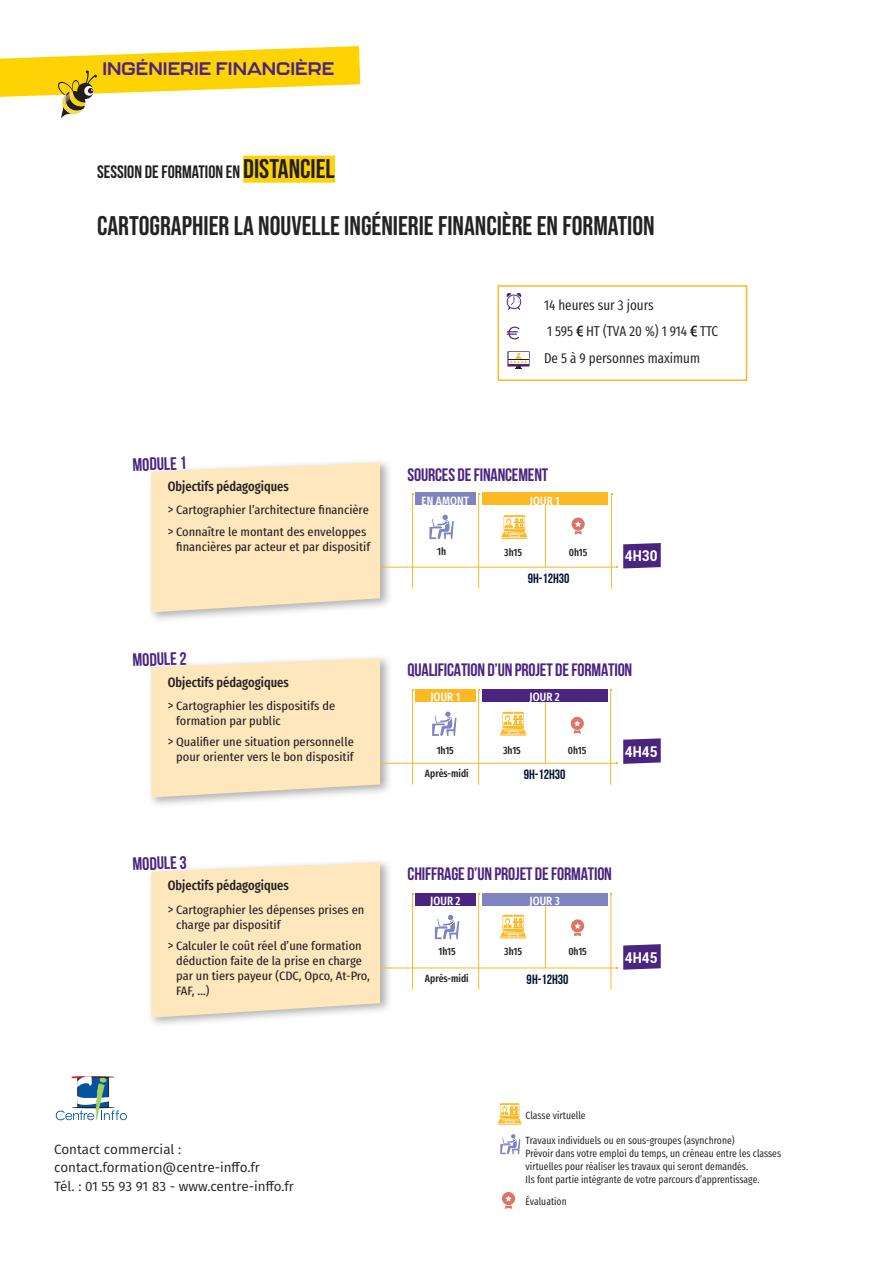
<style>
.page{position:relative;width:893px;height:1263px;background:#fff}
.page>*{position:absolute;margin:0;border:0;box-sizing:border-box;transform-origin:0 0}
.t1{font:27px "Bebas Neue";color:#232322}
.t2{font:700 18px "Bebas Neue";letter-spacing:-.01em;color:#4b2480}
.t3{font:18px "Bebas Neue";color:#231f20}
.t4{font:700 18px "Kallisto";color:#4b2480}
.t5{font:700 condensed 14.85px "Roboto";color:#fff}
.t6{font:14.25px/26.5px "Fira Sans Compressed";color:#231f20}
.t7{font:13.5px/18.6px "Fira Sans";color:#231f20}
.t8{font:500 13.5px "Fira Sans Compressed";color:#231f20}
.t9{font:700 13.5px "Bebas Neue";color:#001231}
.t10{font:12.15px/15px "Fira Sans Compressed";color:#231f20;scale:1.11 1}
.t11{font:500 12px "Fira Sans Compressed";letter-spacing:.01em;color:#fff}
.t12{font:10.5px/12.8px "Fira Sans Compressed";color:#231f20}
.t13{font:500 10.5px "Fira Sans Compressed";color:#231f20}
.s1{font-size:27px}
.s2{font-size:13.5px}
</style>
<div class="page">
<div style="left:147px;top:458px;width:245px;height:165px;background:#231f20;opacity:.36"></div>
<svg style="left:151px;top:463px;width:229px;height:149px;background:#fce6bf"></svg>
<div style="left:147px;top:654px;width:245px;height:154px;background:#231f20;opacity:.36"></div>
<svg style="left:151px;top:659px;width:229px;height:138px;background:#fce6be"></svg>
<div style="left:147px;top:858px;width:245px;height:170px;background:#231f20;opacity:.36"></div>
<svg style="left:151px;top:862px;width:229px;height:156px;background:#fce7bf"></svg>
<svg style="left:502px;top:1192px;width:13px;height:17px"></svg>
<svg style="left:500px;top:1134px;width:20px;height:20px"></svg>
<svg style="left:498px;top:1103px;width:24px;height:22px"></svg>
<svg style="left:56px;top:1076px;width:71px;height:44px"></svg>
<hr style="left:380px;top:567px;width:237px;height:1px;background:#fcb825">
<svg style="left:616px;top:543px;width:45px;height:25px"></svg>
<hr style="left:478px;top:493px;width:1px;height:95px;background:#fcb825">
<hr style="left:545px;top:493px;width:1px;height:74px;background:#fcb825">
<hr style="left:611px;top:493px;width:1px;height:95px;background:#fcb825">
<hr style="left:412px;top:493px;width:1px;height:95px;background:#fcb825">
<div style="left:415px;top:493px;width:60px;height:12px;background:#7f84c0"></div>
<svg style="left:572px;top:517px;width:13px;height:17px"></svg>
<svg style="left:429px;top:515px;width:25px;height:24px"></svg>
<svg style="left:501px;top:515px;width:27px;height:24px"></svg>
<div style="left:482px;top:493px;width:126px;height:12px;background:#fcb825"></div>
<hr style="left:380px;top:763px;width:237px;height:1px;background:#fcb825">
<svg style="left:616px;top:738px;width:45px;height:26px"></svg>
<hr style="left:478px;top:690px;width:1px;height:94px;background:#fcb825">
<hr style="left:545px;top:690px;width:1px;height:73px;background:#fcb825">
<hr style="left:610px;top:690px;width:1px;height:94px;background:#fcb825">
<hr style="left:412px;top:690px;width:1px;height:94px;background:#fcb825">
<div style="left:415px;top:689px;width:60px;height:12px;background:#fcb825"></div>
<svg style="left:571px;top:717px;width:13px;height:17px"></svg>
<svg style="left:432px;top:711px;width:24px;height:25px"></svg>
<svg style="left:500px;top:712px;width:26px;height:24px"></svg>
<div style="left:482px;top:689px;width:125px;height:12px;background:#4b2480"></div>
<svg style="left:435px;top:915px;width:24px;height:24px"></svg>
<div style="left:415px;top:893px;width:60px;height:13px;background:#4b2480"></div>
<hr style="left:380px;top:968px;width:237px;height:1px;background:#fcb825">
<svg style="left:616px;top:944px;width:45px;height:26px"></svg>
<hr style="left:478px;top:894px;width:1px;height:95px;background:#fcb825">
<hr style="left:545px;top:894px;width:1px;height:74px;background:#fcb825">
<hr style="left:611px;top:894px;width:1px;height:95px;background:#fcb825">
<hr style="left:412px;top:894px;width:1px;height:95px;background:#fcb825">
<svg style="left:571px;top:919px;width:13px;height:17px"></svg>
<svg style="left:500px;top:915px;width:27px;height:23px"></svg>
<div style="left:482px;top:893px;width:125px;height:13px;background:#7f84c0"></div>
<svg style="left:0;top:46px;width:360px;height:73px"></svg>
<svg style="left:506px;top:293px;width:16px;height:17px"></svg>
<svg style="left:506px;top:327px;width:13px;height:12px"></svg>
<svg style="left:576px;top:326px;width:7px;height:11px"></svg>
<svg style="left:690px;top:326px;width:7px;height:11px"></svg>
<svg style="left:507px;top:351px;width:23px;height:18px"></svg>
<div style="left:497px;top:285px;width:250px;height:96px;border:2px solid #fcb825"></div>
<div style="left:243px;top:156px;width:92px;height:27px;background:#fed304"></div>
<h2 class="t4" style="left:103px;top:57px;width:233px">INGÉNIERIE FINANCIÈRE</h2>
<h2 class="t3" style="left:97px;top:162px;width:239px">SESSION DE FORMATION EN <span class="s1">DISTANCIEL</span></h2>
<h1 class="t1" style="left:97px;top:210px;width:559px">CARTOGRAPHIER LA NOUVELLE INGÉNIERIE FINANCIÈRE EN FORMATION</h1>
<h2 class="t2" style="left:132px;top:455px;width:56px;rotate:-2deg">MODULE 1</h2>
<p class="t8" style="left:168px;top:475px;width:123px">Objectifs pédagogiques</p>
<p class="t10" style="left:168px;top:499px;width:183px;line-height:21.5px"><span class="s2">&gt;</span> Cartographier l’architecture financière <span class="s2">&gt;</span> Connaître le montant des enveloppes</p>
<p class="t10" style="left:176px;top:538px;width:176px">financières par acteur et par dispositif</p>
<h2 class="t2" style="left:132px;top:650px;width:56px;rotate:-2deg">MODULE 2</h2>
<p class="t8" style="left:168px;top:671px;width:123px">Objectifs pédagogiques</p>
<p class="t10" style="left:176px;top:698px;width:145px;text-indent:-8px"><span class="s2">&gt;</span> Cartographier les dispositifs de formation par public</p>
<p class="t10" style="left:168px;top:734px;width:169px;text-align:right"><span class="s2">&gt;</span> Qualifier une situation personnelle pour orienter vers le bon dispositif</p>
<h2 class="t2" style="left:132px;top:854px;width:56px;rotate:-2deg">MODULE 3</h2>
<p class="t8" style="left:168px;top:875px;width:123px">Objectifs pédagogiques</p>
<p class="t10" style="left:176px;top:902px;width:171px;text-indent:-8px"><span class="s2">&gt;</span> Cartographier les dépenses prises en charge par dispositif</p>
<p class="t10" style="left:176px;top:938px;width:176px;text-indent:-8px"><span class="s2">&gt;</span> Calculer le coût réel d’une formation déduction faite de la prise en charge par un tiers payeur (CDC, Opco, At-Pro,<br>FAF, …)</p>
<p class="t6" style="left:544px;top:291px;width:176px">14 heures sur 3 jours<br>1 595 HT (TVA 20 %) 1 914 TTC<br>De 5 à 9 personnes maximum</p>
<h2 class="t2" style="left:408px;top:465px;width:142px">SOURCES DE FINANCEMENT</h2>
<p class="t11" style="left:421px;top:491px;width:49px">EN AMONT</p>
<p class="t11" style="left:530px;top:491px;width:31px">JOUR 1</p>
<p class="t13" style="left:437px;top:543px;width:10px">1h</p>
<p class="t13" style="left:504px;top:544px;width:19px">3h15</p>
<p class="t13" style="left:569px;top:544px;width:20px">0h15</p>
<p class="t9" style="left:528px;top:571px;width:43px">9h-12h30</p>
<p class="t5" style="left:625px;top:546px;width:34px">4H30</p>
<h2 class="t2" style="left:408px;top:660px;width:226px">QUALIFICATION D’UN PROJET DE FORMATION</h2>
<p class="t11" style="left:430px;top:687px;width:31px">JOUR 1</p>
<p class="t11" style="left:529px;top:687px;width:32px">JOUR 2</p>
<p class="t13" style="left:437px;top:741px;width:19px">1h15</p>
<p class="t13" style="left:503px;top:741px;width:19px">3h15</p>
<p class="t13" style="left:568px;top:742px;width:20px">0h15</p>
<p class="t13" style="left:425px;top:765px;width:45px">Après-midi</p>
<p class="t9" style="left:524px;top:766px;width:43px">9h-12h30</p>
<p class="t5" style="left:625px;top:741px;width:34px">4H45</p>
<h2 class="t2" style="left:408px;top:864px;width:206px">CHIFFRAGE D’UN PROJET DE FORMATION</h2>
<p class="t11" style="left:430px;top:892px;width:32px">JOUR 2</p>
<p class="t11" style="left:529px;top:892px;width:32px">JOUR 3</p>
<p class="t13" style="left:438px;top:943px;width:19px">1h15</p>
<p class="t13" style="left:504px;top:943px;width:19px">3h15</p>
<p class="t13" style="left:568px;top:943px;width:20px">0h15</p>
<p class="t13" style="left:425px;top:970px;width:45px">Après-midi</p>
<p class="t9" style="left:527px;top:972px;width:43px">9h-12h30</p>
<p class="t5" style="left:625px;top:947px;width:34px">4H45</p>
<p class="t7" style="left:54px;top:1139px;width:241px">Contact commercial : contact.formation@centre-inffo.fr<br>Tél. : 01 55 93 91 83 - www.centre-inffo.fr</p>
<p class="t12" style="left:526px;top:1108px;width:62px">Classe virtuelle</p>
<p class="t12" style="left:526px;top:1134px;width:257px">Travaux individuels ou en sous-groupes (asynchrone)<br>Prévoir dans votre emploi du temps, un créneau entre les classes virtuelles pour réaliser les travaux qui seront demandés.<br>Ils font partie intégrante de votre parcours d’apprentissage.</p>
<p class="t12" style="left:525px;top:1195px;width:43px">Évaluation</p>
</div>
